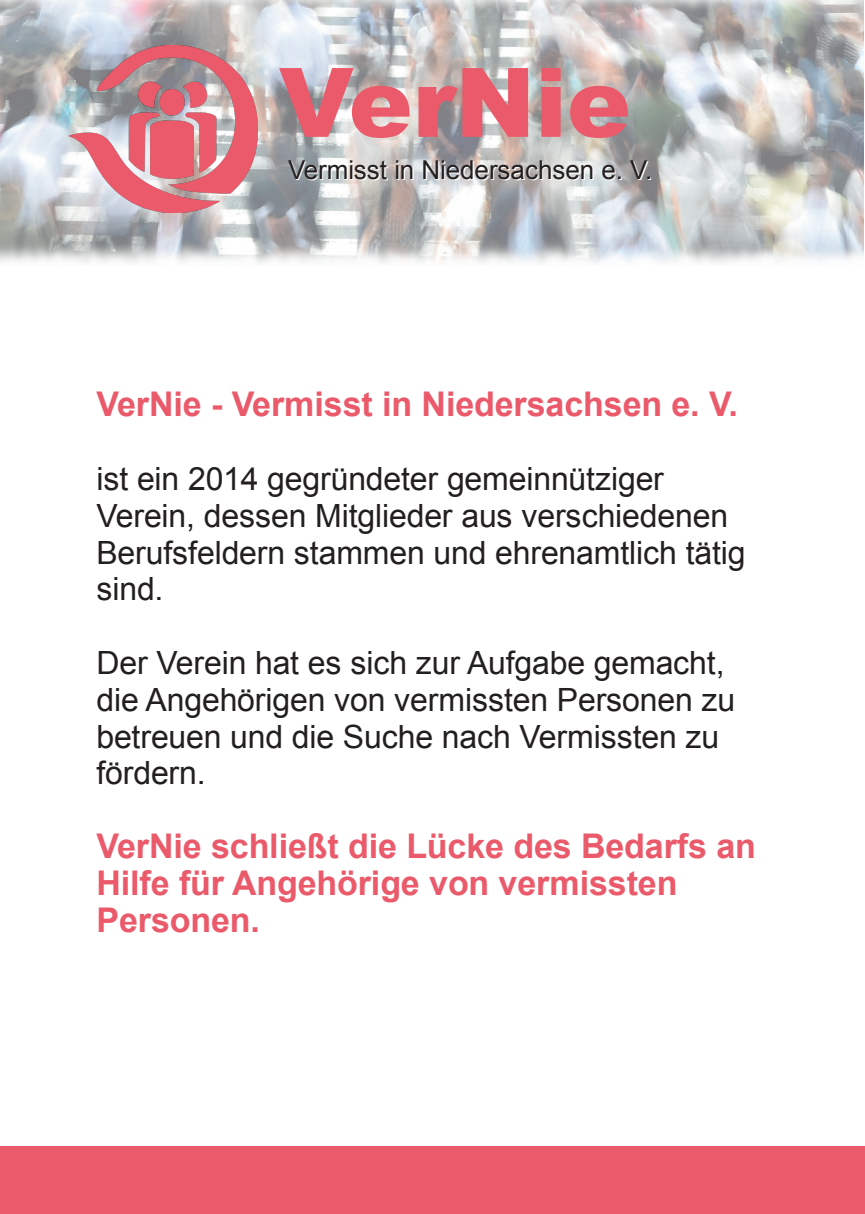
<style>
.page{position:relative;width:865px;height:1214px;background:#fff}
.page>*{position:absolute;margin:0;border:0;box-sizing:border-box;transform-origin:0 0}
.t1{font:900 96px "Arial";color:#ea5a6a}
.t2{font:700 34px/36.8px "Arial";letter-spacing:-.005em;color:#ea5a6a}
.t3{font:32px/36.8px "Arial";letter-spacing:-.005em;color:#231f20}
.t4{font:26px "Arial";color:#231f20}
</style>
<div class="page">
<div style="left:0;top:1146px;width:864px;height:67px;background:#ea5a6a"></div>
<img style="left:0;top:0;width:863px;height:263px">
<img style="left:68px;top:45px;width:189px;height:168px">
<h1 class="t1" style="left:279px;top:31px;width:353px">VerNie</h1>
<p class="t4" style="left:288px;top:156px;width:366px">Vermisst in Niedersachsen e. V.</p>
<p class="t2" style="left:96px;top:386px;width:643px">VerNie - Vermisst in Niedersachsen e. V.</p>
<p class="t3" style="left:96px;top:460px;width:650px">ist ein 2014 gegründeter gemeinnütziger Verein, dessen Mitglieder aus verschiedenen Berufsfeldern stammen und ehrenamtlich tätig sind.</p>
<p class="t3" style="left:96px;top:644px;width:640px">Der Verein hat es sich zur Aufgabe gemacht, die Angehörigen von vermissten Personen zu betreuen und die Suche nach Vermissten zu fördern.</p>
<p class="t2" style="left:96px;top:827px;width:661px">VerNie schließt die Lücke des Bedarfs an<br>Hilfe für Angehörige von vermissten<br>Personen.</p>
</div>
